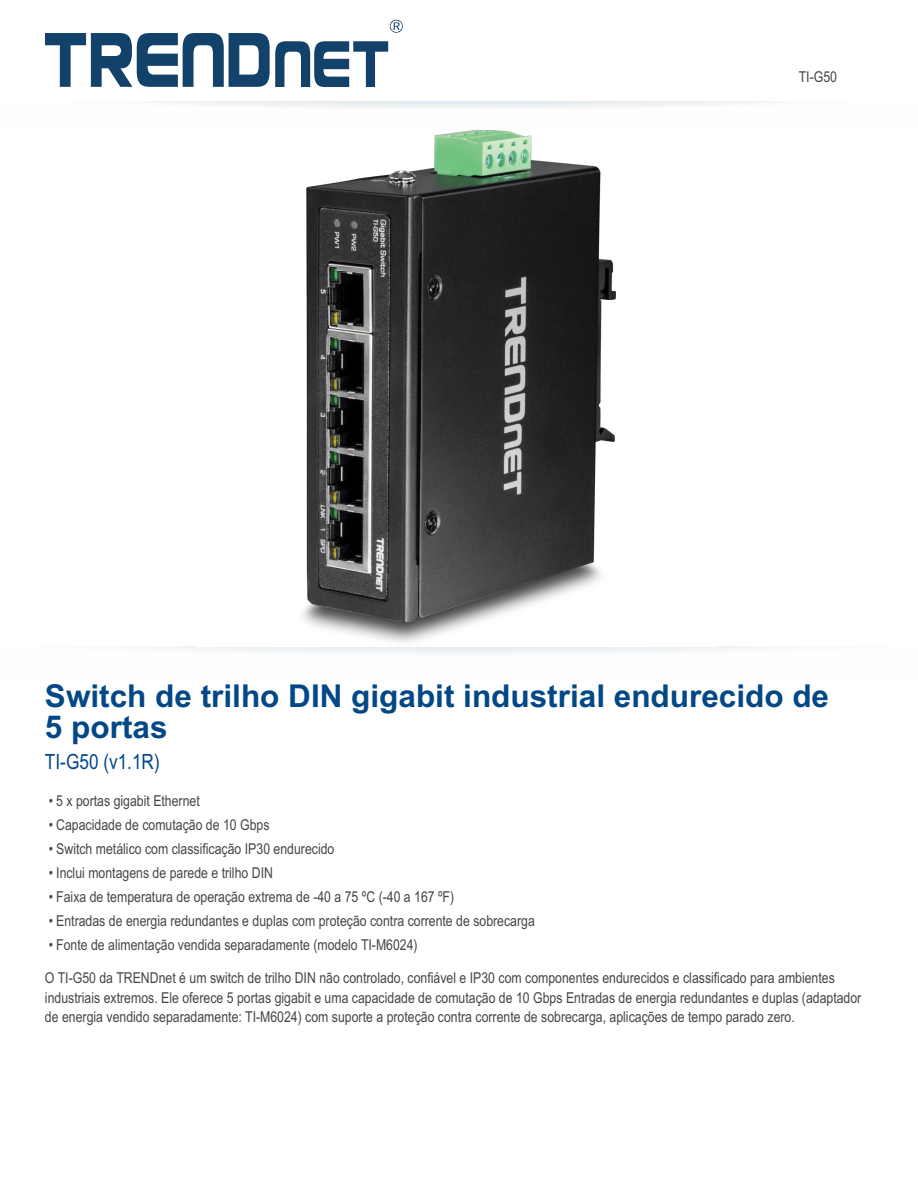
<style>
.page{position:relative;width:918px;height:1188px;background:#fff}
.page>*{position:absolute;margin:0;border:0;box-sizing:border-box;transform-origin:0 0}
.t1{font:700 31.5px/31.5px "Arial";color:#034886}
.t2{font:21px "Arial Narrow";color:#034886}
.t3{font:15px/19.5px "Arial Narrow";color:#454545}
</style>
<div class="page">
<img style="left:302px;top:130px;width:314px;height:513px">
<svg style="left:45px;top:20px;width:358px;height:67px"></svg>
<svg style="left:149px;top:101px;width:626px;height:7px"></svg>
<p class="t3" style="left:799px;top:68px;width:40px">TI-G50</p>
<h1 class="t1" style="left:45px;top:683px;width:786px">Switch de trilho DIN gigabit industrial endurecido de<br>5 portas</h1>
<h2 class="t2" style="left:45px;top:754px;width:116px">TI-G50 (v1.1R)</h2>
<p class="t3" style="left:49px;top:793px;width:152px">• 5 x portas gigabit Ethernet</p>
<p class="t3" style="left:49px;top:817px;width:222px">• Capacidade de comutação de 10 Gbps</p>
<p class="t3" style="left:49px;top:841px;width:287px">• Switch metálico com classificação IP30 endurecido</p>
<p class="t3" style="left:49px;top:865px;width:226px">• Inclui montagens de parede e trilho DIN</p>
<p class="t3" style="left:49px;top:889px;width:407px">• Faixa de temperatura de operação extrema de -40 a 75 ºC (-40 a 167 ºF)</p>
<p class="t3" style="left:49px;top:913px;width:487px">• Entradas de energia redundantes e duplas com proteção contra corrente de sobrecarga</p>
<p class="t3" style="left:49px;top:937px;width:370px">• Fonte de alimentação vendida separadamente (modelo TI-M6024)</p>
<p class="t3" style="left:45px;top:970px;width:818px">O TI-G50 da TRENDnet é um switch de trilho DIN não controlado, confiável e IP30 com componentes endurecidos e classificado para ambientes industriais extremos. Ele oferece 5 portas gigabit e uma capacidade de comutação de 10 Gbps Entradas de energia redundantes e duplas (adaptador de energia vendido separadamente: TI-M6024) com suporte a proteção contra corrente de sobrecarga, aplicações de tempo parado zero.</p>
</div>
